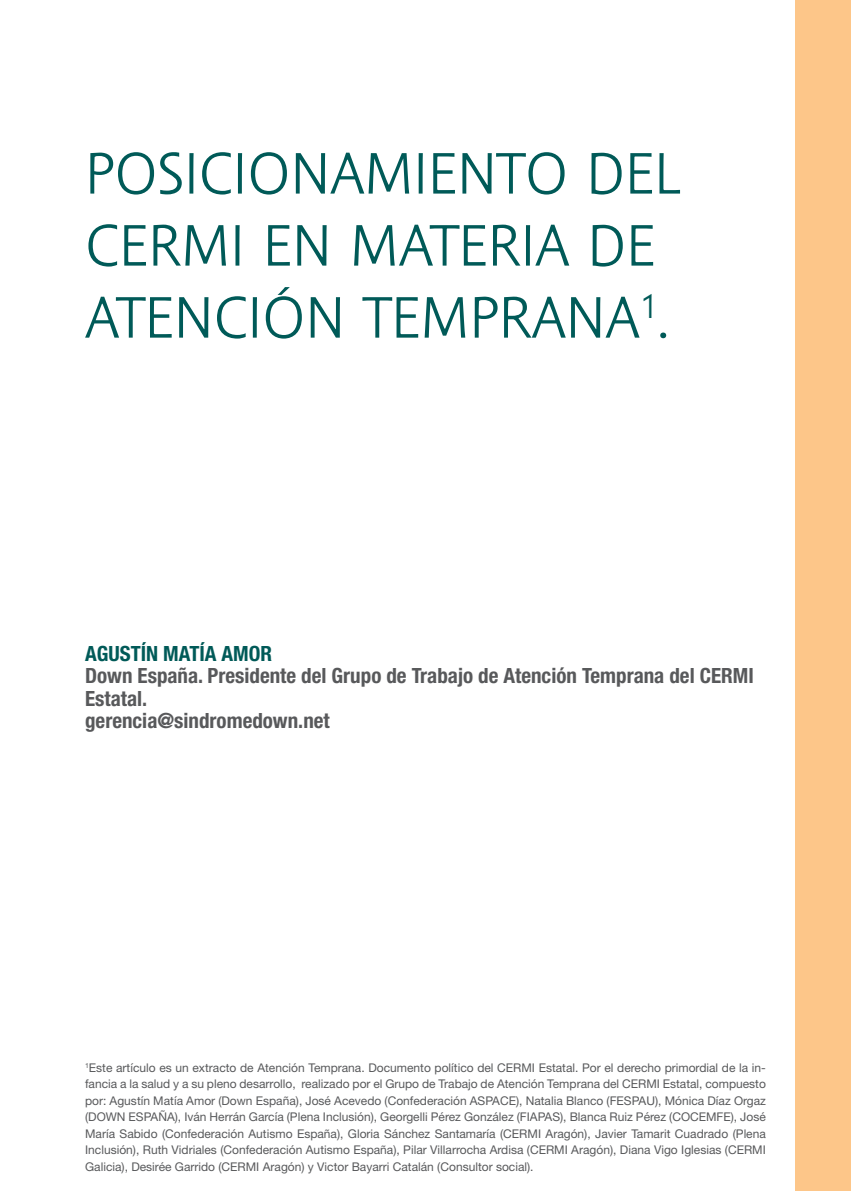
<style>
.page{position:relative;width:851px;height:1191px;background:#fff}
.page>*{position:absolute;margin:0;border:0;box-sizing:border-box;transform-origin:0 0}
.t1{font:60px/72px "Amor Sans Pro";color:#005a58}
.t2{font:700 condensed 21px/22.5px "Helvetica Neue LT Std";color:#58595b}
.t3{font:700 condensed 21px "Helvetica Neue LT Std";color:#005a58}
.t4{font:12px/16.5px "Helvetica Neue LT Std";color:#58595b;text-align:justify}
</style>
<div class="page">
<div style="left:795px;top:0;width:55px;height:1191px;background:#fdc689"></div>
<h1 class="t1" style="left:85px;top:138px;width:595px">POSICIONAMIENTO DEL<br>CERMI EN MATERIA DE<br>ATENCIÓN TEMPRANA<sup>1</sup>.</h1>
<h2 class="t3" style="left:85px;top:640px;width:188px">Agustín Matía Amor</h2>
<h2 class="t2" style="left:85px;top:664px;width:670px">Down España. Presidente del Grupo de Trabajo de Atención Temprana del CERMI<br>Estatal.<br>gerencia@sindromedown.net</h2>
<p class="t4" style="left:85px;top:1059px;width:682px"><sup>1</sup>Este artículo es un extracto de Atención Temprana. Documento político del CERMI Estatal. Por el derecho primordial de la in&shy;fancia a la salud y a su pleno desarrollo, realizado por el Grupo de Trabajo de Atención Temprana del CERMI Estatal, compuesto por: Agustín Matía Amor (Down España), José Acevedo (Confederación ASPACE), Natalia Blanco (FESPAU), Mónica Díaz Orgaz (DOWN ESPAÑA), Iván Herrán García (Plena Inclusión), Georgelli Pérez González (FIAPAS), Blanca Ruiz Pérez (COCEMFE), José María Sabido (Confederación Autismo España), Gloria Sánchez Santamaría (CERMI Aragón), Javier Tamarit Cuadrado (Plena Inclusión), Ruth Vidriales (Confederación Autismo España), Pilar Villarrocha Ardisa (CERMI Aragón), Diana Vigo Iglesias (CERMI Galicia), Desirée Garrido (CERMI Aragón) y Victor Bayarri Catalán (Consultor social).</p>
</div>
